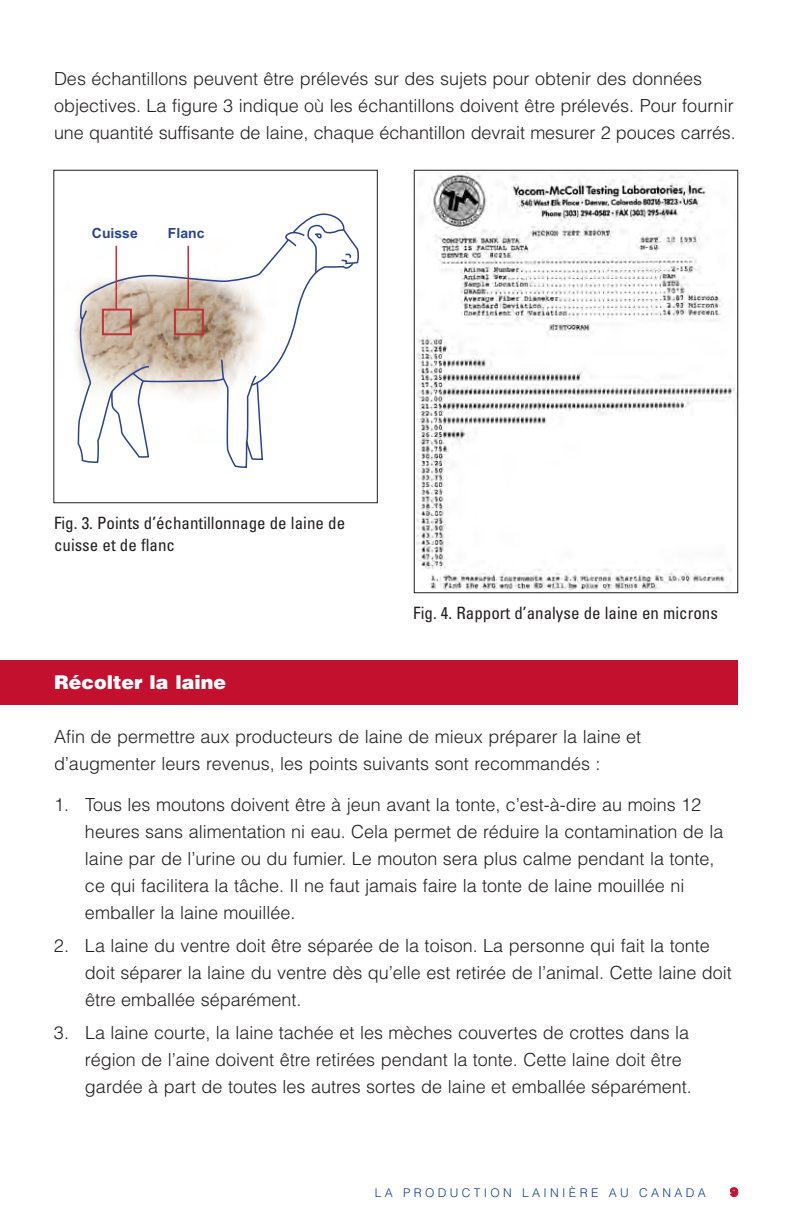
<style>
.page{position:relative;width:792px;height:1224px;background:#fff}
.page>*{position:absolute;margin:0;border:0;box-sizing:border-box;transform-origin:0 0}
.t1{font:900 19px "Helvetica LT Std";color:#fff}
.t2{font:300 18px/27px "Helvetica LT Std";color:#231f20}
.t3{font:condensed 17px/22px "Univers";color:#231f20}
.t4{font:700 14px "Arial";color:#2c438d}
.t5{font:300 12px "Helvetica";letter-spacing:.28em;color:#103d8c}
.t6{font:900 12px "Helvetica";color:#c3102f}
</style>
<div class="page">
<div style="left:0;top:660px;width:738px;height:45px;background:#c3102f"></div>
<svg style="left:77px;top:213px;width:282px;height:255px"></svg>
<div style="left:102px;top:309px;width:30px;height:26px;border:2px solid #c53038"></div>
<div style="left:174px;top:309px;width:30px;height:26px;border:2px solid #c53038"></div>
<hr style="left:116px;top:246px;width:1px;height:63px;background:#c53038">
<hr style="left:187px;top:246px;width:2px;height:63px;background:#c53038">
<div style="left:54px;top:170px;width:324px;height:333px;border:1px solid #231f20"></div>
<img style="left:416px;top:172px;width:319px;height:419px">
<div style="left:414px;top:170px;width:324px;height:423px;border:1px solid #231f20"></div>
<p class="t2" style="left:54px;top:67px;width:683px">Des échantillons peuvent être prélevés sur des sujets pour obtenir des données objectives. La figure 3 indique où les échantillons doivent être prélevés. Pour fournir une quantité suffisante de laine, chaque échantillon devrait mesurer 2 pouces carrés.</p>
<p class="t4" style="left:92px;top:225px;width:47px">Cuisse</p>
<p class="t4" style="left:168px;top:225px;width:38px">Flanc</p>
<p class="t3" style="left:54px;top:513px;width:293px">Fig. 3. Points d’échantillonnage de laine de cuisse et de flanc</p>
<p class="t1" style="left:54px;top:675px;width:174px">Récolter la laine</p>
<p class="t3" style="left:413px;top:603px;width:306px">Fig. 4. Rapport d’analyse de laine en microns</p>
<p class="t2" style="left:54px;top:725px;width:589px">Afin de permettre aux producteurs de laine de mieux préparer la laine et d’augmenter leurs revenus, les points suivants sont recommandés :</p>
<p class="t2" style="left:85px;top:793px;width:640px;text-indent:-31px">1. Tous les moutons doivent être à jeun avant la tonte, c’est-à-dire au moins 12 heures sans alimentation ni eau. Cela permet de réduire la contamination de la laine par de l’urine ou du fumier. Le mouton sera plus calme pendant la tonte, ce qui facilitera la tâche. Il ne faut jamais faire la tonte de laine mouillée ni emballer la laine mouillée.</p>
<p class="t2" style="left:85px;top:934px;width:648px;text-indent:-31px">2. La laine du ventre doit être séparée de la toison. La personne qui fait la tonte doit séparer la laine du ventre dès qu’elle est retirée de l’animal. Cette laine doit être emballée séparément.</p>
<p class="t2" style="left:85px;top:1021px;width:608px;text-indent:-31px">3. La laine courte, la laine tachée et les mèches couvertes de crottes dans la région de l’aine doivent être retirées pendant la tonte. Cette laine doit être gardée à part de toutes les autres sortes de laine et emballée séparément.</p>
<p class="t5" style="left:375px;top:1188px;width:332px">LA PRODUCTION LAINIÈRE AU CANADA</p>
<p class="t6" style="left:730px;top:1188px;width:10px">9</p>
</div>
